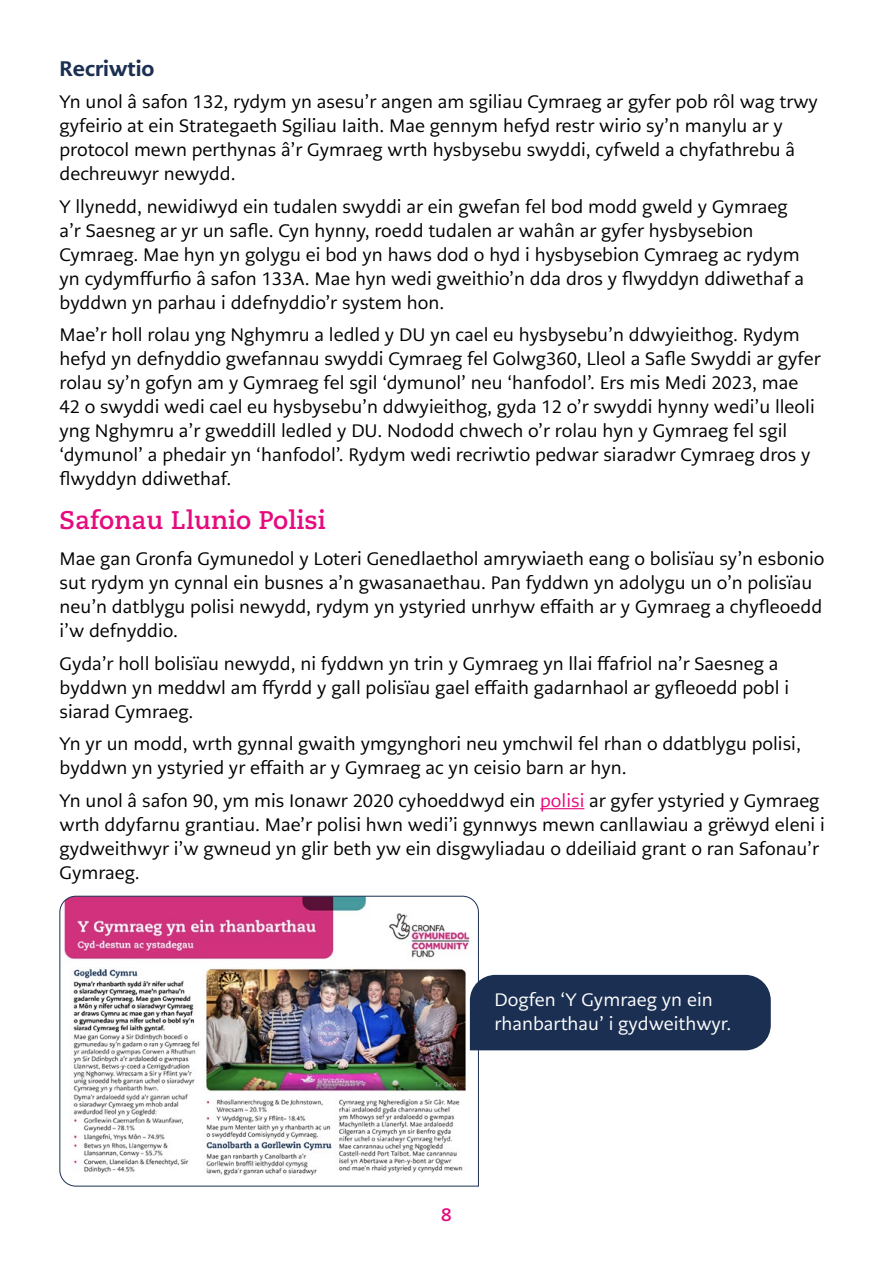
<style>
.page{position:relative;width:893px;height:1263px;background:#fff}
.page>*{position:absolute;margin:0;border:0;box-sizing:border-box;transform-origin:0 0}
.t1{font:700 25.5px "Caecilia LT Pro 75";color:#e50b7e}
.H3__Page_heading{font:800 21px "PMN Caecilia Sans Text";color:#1b2f52}
.Body{font:18px/24px "PMN Caecilia Sans Text";color:#000}
.Body-2{font:18px/24px "PMN Caecilia Sans Text";color:#fff}
.t2{font:700 18px "PMN Caecilia Sans Text";color:#e50b7e}
.s1{color:#e50b7e}
</style>
<div class="page">
<img style="left:59px;top:895px;width:420px;height:292px">
<div style="left:470px;top:975px;width:301px;height:75px;background:#1b2f52"></div>
<hr style="left:540px;top:808px;width:44px;height:1px;background:#e50b7e">
<h3 class="H3__Page_heading" style="left:60px;top:54px;width:96px">Recriwtio</h3>
<p class="Body" style="left:60px;top:90px;width:760px">Yn unol â safon 132, rydym yn asesu’r angen am sgiliau Cymraeg ar gyfer pob rôl wag trwy gyfeirio at ein Strategaeth Sgiliau Iaith. Mae gennym hefyd restr wirio sy’n manylu ar y protocol mewn perthynas â’r Gymraeg wrth hysbysebu swyddi, cyfweld a chyfathrebu â dechreuwyr newydd.</p>
<p class="Body" style="left:60px;top:194px;width:746px">Y llynedd, newidiwyd ein tudalen swyddi ar ein gwefan fel bod modd gweld y Gymraeg a’r Saesneg ar yr un safle. Cyn hynny, roedd tudalen ar wahân ar gyfer hysbysebion Cymraeg. Mae hyn yn golygu ei bod yn haws dod o hyd i hysbysebion Cymraeg ac rydym yn cydymffurfio â safon 133A. Mae hyn wedi gweithio’n dda dros y flwyddyn ddiwethaf a byddwn yn parhau i ddefnyddio’r system hon.</p>
<p class="Body" style="left:60px;top:323px;width:763px">Mae’r holl rolau yng Nghymru a ledled y DU yn cael eu hysbysebu’n ddwyieithog. Rydym hefyd yn defnyddio gwefannau swyddi Cymraeg fel Golwg360, Lleol a Safle Swyddi ar gyfer rolau sy’n gofyn am y Gymraeg fel sgil ‘dymunol’ neu ‘hanfodol’. Ers mis Medi 2023, mae 42 o swyddi wedi cael eu hysbysebu’n ddwyieithog, gyda 12 o’r swyddi hynny wedi’u lleoli yng Nghymru a’r gweddill ledled y DU. Nododd chwech o’r rolau hyn y Gymraeg fel sgil ‘dymunol’ a phedair yn ‘hanfodol’. Rydym wedi recriwtio pedwar siaradwr Cymraeg dros y flwyddyn ddiwethaf.</p>
<h2 class="t1" style="left:60px;top:502px;width:268px">Safonau Llunio Polisi</h2>
<p class="Body" style="left:60px;top:547px;width:766px">Mae gan Gronfa Gymunedol y Loteri Genedlaethol amrywiaeth eang o bolisïau sy’n esbonio sut rydym yn cynnal ein busnes a’n gwasanaethau. Pan fyddwn yn adolygu un o’n polisïau neu’n datblygu polisi newydd, rydym yn ystyried unrhyw effaith ar y Gymraeg a chyfleoedd i’w defnyddio.</p>
<p class="Body" style="left:60px;top:651px;width:731px">Gyda’r holl bolisïau newydd, ni fyddwn yn trin y Gymraeg yn llai ffafriol na’r Saesneg a byddwn yn meddwl am ffyrdd y gall polisïau gael effaith gadarnhaol ar gyfleoedd pobl i siarad Cymraeg.</p>
<p class="Body" style="left:60px;top:732px;width:743px">Yn yr un modd, wrth gynnal gwaith ymgynghori neu ymchwil fel rhan o ddatblygu polisi, byddwn yn ystyried yr effaith ar y Gymraeg ac yn ceisio barn ar hyn.</p>
<p class="Body" style="left:60px;top:788px;width:767px">Yn unol â safon 90, ym mis Ionawr 2020 cyhoeddwyd ein <span class="s1">polisi</span> ar gyfer ystyried y Gymraeg wrth ddyfarnu grantiau. Mae’r polisi hwn wedi’i gynnwys mewn canllawiau a grëwyd eleni i gydweithwyr i’w gwneud yn glir beth yw ein disgwyliadau o ddeiliaid grant o ran Safonau’r Gymraeg.</p>
<p class="Body-2" style="left:494px;top:987px;width:239px">Dogfen ‘Y Gymraeg yn ein rhanbarthau’ i gydweithwyr.</p>
<p class="t2" style="left:441px;top:1203px;width:12px">8</p>
</div>
